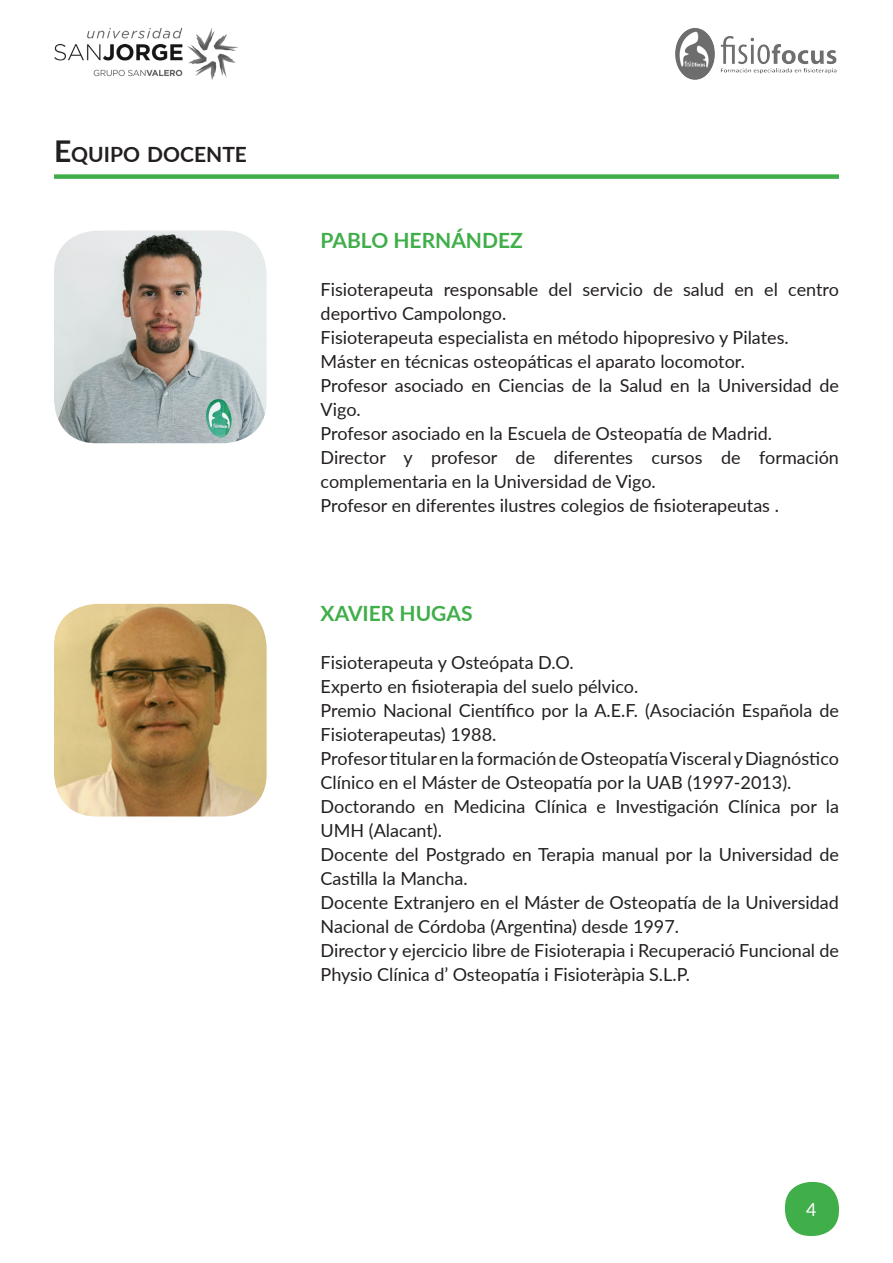
<style>
.page{position:relative;width:893px;height:1263px;background:#fff}
.page>*{position:absolute;margin:0;border:0;box-sizing:border-box;transform-origin:0 0}
.t1{font:700 21px "Lato";color:#40ae49}
.t2{font:700 21px "Lato";color:#231f20}
.t3{font:18px/24px "Lato";color:#231f20}
.t4{font:18px "Lato";color:#fff}
.s1{font-size:30px}
</style>
<div class="page">
<div style="left:785px;top:1182px;width:54px;height:54px;background:#40ae49;border-radius:26px"></div>
<div style="left:54px;top:174px;width:785px;height:5px;background:#40ae49"></div>
<img style="left:675px;top:28px;width:162px;height:52px">
<img style="left:54px;top:604px;width:213px;height:212px">
<img style="left:54px;top:231px;width:213px;height:212px">
<img style="left:54px;top:28px;width:183px;height:52px">
<p class="t2" style="left:54px;top:139px;width:192px"><span class="s1">E</span>QUIPO DOCENTE</p>
<p class="t1" style="left:321px;top:224px;width:204px">PABLO HERNÁNDEZ</p>
<p class="t3" style="left:321px;top:276px;width:520px">Fisioterapeuta responsable del servicio de salud en el centro deportivo Campolongo.</p>
<p class="t3" style="left:321px;top:324px;width:470px">Fisioterapeuta especialista en método hipopresivo y Pilates.</p>
<p class="t3" style="left:321px;top:348px;width:426px">Máster en técnicas osteopáticas el aparato locomotor.</p>
<p class="t3" style="left:321px;top:372px;width:520px">Profesor asociado en Ciencias de la Salud en la Universidad de<br>Vigo.</p>
<p class="t3" style="left:321px;top:420px;width:453px">Profesor asociado en la Escuela de Osteopatía de Madrid.</p>
<p class="t3" style="left:321px;top:444px;width:520px">Director y profesor de diferentes cursos de formación complementaria en la Universidad de Vigo.</p>
<p class="t3" style="left:321px;top:492px;width:460px">Profesor en diferentes ilustres colegios de fisioterapeutas .</p>
<p class="t1" style="left:321px;top:598px;width:153px">XAVIER HUGAS</p>
<p class="t3" style="left:321px;top:649px;width:254px">Fisioterapeuta y Osteópata D.O.</p>
<p class="t3" style="left:321px;top:673px;width:319px">Experto en fisioterapia del suelo pélvico.</p>
<p class="t3" style="left:321px;top:697px;width:520px">Premio Nacional Científico por la A.E.F. (Asociación Española de<br>Fisioterapeutas) 1988.</p>
<p class="t3" style="left:321px;top:745px;width:520px">Profesor titular en la formación de Osteopatía Visceral y Diagnóstico<br>Clínico en el Máster de Osteopatía por la UAB (1997-2013).</p>
<p class="t3" style="left:321px;top:793px;width:520px">Doctorando en Medicina Clínica e Investigación Clínica por la<br>UMH (Alacant).</p>
<p class="t3" style="left:321px;top:841px;width:520px">Docente del Postgrado en Terapia manual por la Universidad de<br>Castilla la Mancha.</p>
<p class="t3" style="left:321px;top:889px;width:520px">Docente Extranjero en el Máster de Osteopatía de la Universidad<br>Nacional de Córdoba (Argentina) desde 1997.</p>
<p class="t3" style="left:321px;top:937px;width:520px">Director y ejercicio libre de Fisioterapia i Recuperació Funcional de<br>Physio Clínica d’ Osteopatía i Fisioteràpia S.L.P.</p>
<p class="t4" style="left:806px;top:1197px;width:12px">4</p>
</div>
